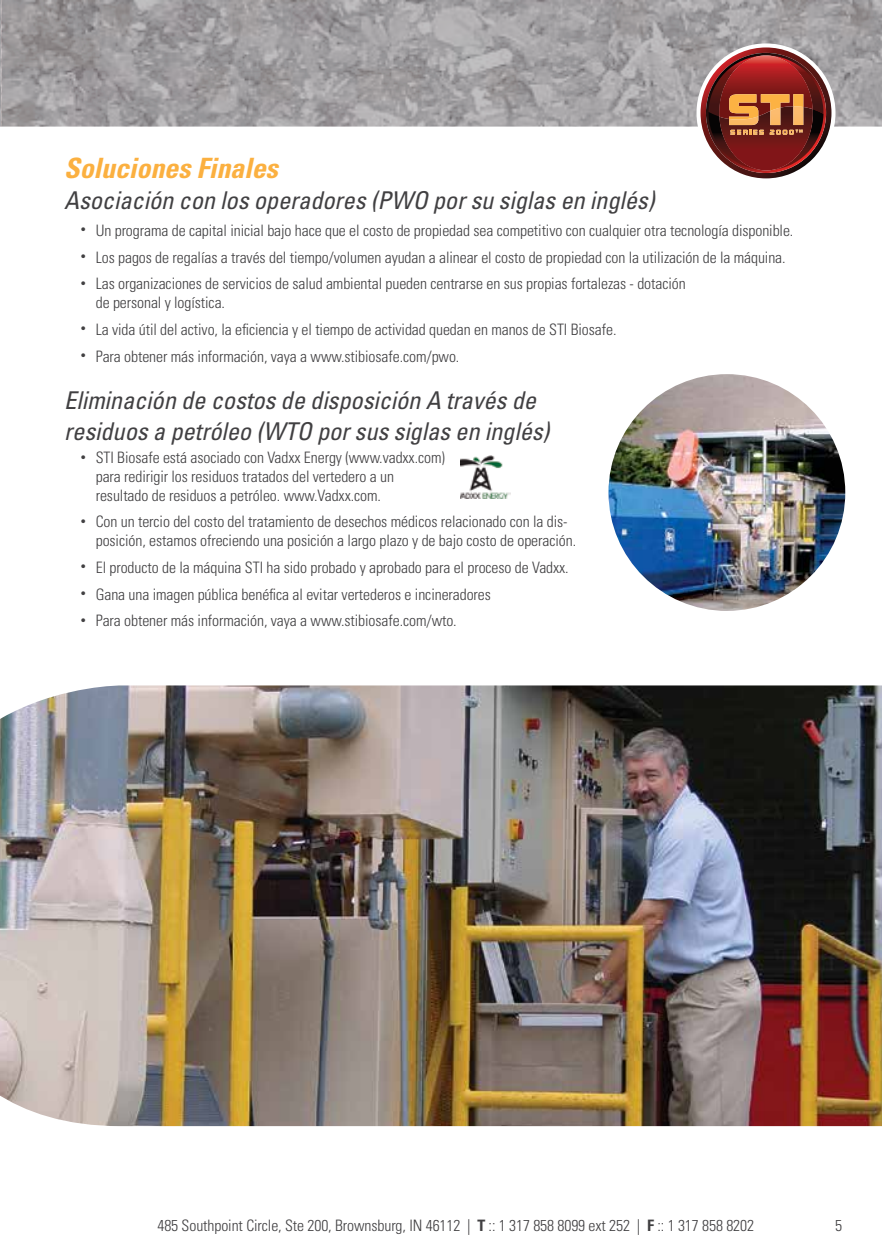
<style>
.page{position:relative;width:882px;height:1260px;background:#fff}
.page>*{position:absolute;margin:0;border:0;box-sizing:border-box;transform-origin:0 0}
.t1{font:italic 700 condensed 28px "Univers LT Std";letter-spacing:-.005em;color:#fbb040}
.t2{font:italic condensed 24.5px/31.5px "Univers LT Std";letter-spacing:-.005em;color:#414042}
.t3{font:300 condensed 15.75px/18.7px "Univers LT Std";letter-spacing:-.005em;color:#414042}
.s1{font-weight:700}
</style>
<div class="page">
<img style="left:0;top:0;width:882px;height:127px">
<img style="left:604px;top:370px;width:246px;height:245px;border-radius:123px">
<div style="left:600px;top:365px;width:254px;height:255px;border:9px solid #fff;border-radius:50%"></div>
<svg style="left:697px;top:43px;width:139px;height:136px"></svg>
<img style="left:460px;top:455px;width:51px;height:43px">
<img style="left:0;top:685px;width:882px;height:442px">
<h1 class="t1" style="left:64px;top:151px;width:215px">Soluciones Finales</h1>
<h2 class="t2" style="left:64px;top:185px;width:592px">Asociación con los operadores (PWO por su siglas en inglés)</h2>
<p class="t3" style="left:80px;top:221px;width:715px"><sup>•</sup> Un programa de capital inicial bajo hace que el costo de propiedad sea competitivo con cualquier otra tecnología disponible.</p>
<p class="t3" style="left:80px;top:248px;width:707px"><sup>•</sup> Los pagos de regalías a través del tiempo/volumen ayudan a alinear el costo de propiedad con la utilización de la máquina.</p>
<p class="t3" style="left:96px;top:274px;width:592px;text-indent:-16px"><sup>•</sup> Las organizaciones de servicios de salud ambiental pueden centrarse en sus propias fortalezas - dotación de personal y logística.</p>
<p class="t3" style="left:80px;top:320px;width:538px"><sup>•</sup> La vida útil del activo, la eficiencia y el tiempo de actividad quedan en manos de STI Biosafe.</p>
<p class="t3" style="left:80px;top:347px;width:381px"><sup>•</sup> Para obtener más información, vaya a www.stibiosafe.com/pwo.</p>
<h2 class="t2" style="left:64px;top:384px;width:487px">Eliminación de costos de disposición A través de residuos a petróleo (WTO por sus siglas en inglés)</h2>
<p class="t3" style="left:96px;top:448px;width:351px;text-indent:-16px"><sup>•</sup> STI Biosafe está asociado con Vadxx Energy (www.vadxx.com) para redirigir los residuos tratados del vertedero a un resultado de residuos a petróleo. www.Vadxx.com.</p>
<p class="t3" style="left:96px;top:513px;width:482px;text-indent:-16px"><sup>•</sup> Con un tercio del costo del tratamiento de desechos médicos relacionado con la dis&shy;posición, estamos ofreciendo una posición a largo plazo y de bajo costo de operación.</p>
<p class="t3" style="left:80px;top:558px;width:490px"><sup>•</sup> El producto de la máquina STI ha sido probado y aprobado para el proceso de Vadxx.</p>
<p class="t3" style="left:80px;top:585px;width:412px"><sup>•</sup> Gana una imagen pública benéfica al evitar vertederos e incineradores</p>
<p class="t3" style="left:80px;top:611px;width:378px"><sup>•</sup> Para obtener más información, vaya a www.stibiosafe.com/wto.</p>
<p class="t3" style="left:158px;top:1216px;width:598px">485 Southpoint Circle, Ste 200, Brownsburg, IN 46112 | <span class="s1">T</span> :: 1 317 858 8099 ext 252 | <span class="s1">F</span> :: 1 317 858 8202</p>
<p class="t3" style="left:835px;top:1216px;width:8px">5</p>
</div>
